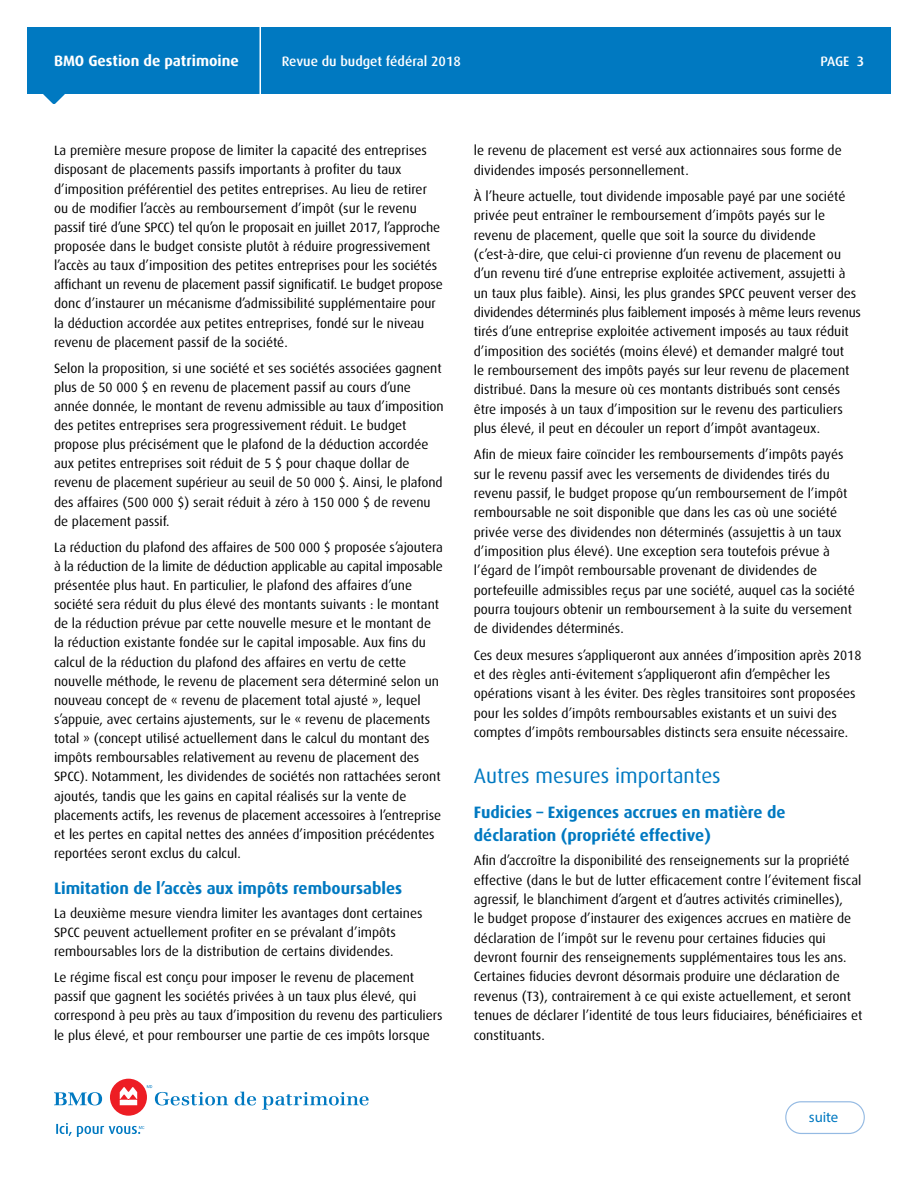
<style>
.page{position:relative;width:918px;height:1188px;background:#fff}
.page>*{position:absolute;margin:0;border:0;box-sizing:border-box;transform-origin:0 0}
.t1{font:21px "Dax";color:#0079c1}
.t2{font:700 16.5px/23.1px "Dax";color:#0079c1}
.t3{font:700 15px "Dax Pro";color:#fff}
.t4{font:500 14.85px "Dax";letter-spacing:-.01em;color:#0079c1}
.t5{font:500 13.65px "Dax";color:#fff}
.t6{font:13.5px/19.2px "Dax";color:#000}
</style>
<div class="page">
<div style="left:27px;top:27px;width:864px;height:67px;background:#0079c1"></div>
<svg style="left:43px;top:94px;width:22px;height:10px"></svg>
<div style="left:110px;top:1079px;width:37px;height:37px;background:#ed1d24;border-radius:50%"></div>
<svg style="left:120px;top:1087px;width:17px;height:18px"></svg>
<svg style="left:54px;top:1092px;width:48px;height:13px"></svg>
<svg style="left:235px;top:1092px;width:21px;height:13px"></svg>
<svg style="left:262px;top:1092px;width:107px;height:18px"></svg>
<svg style="left:147px;top:1085px;width:81px;height:20px"></svg>
<svg style="left:56px;top:1123px;width:88px;height:14px"></svg>
<svg style="left:785px;top:1101px;width:80px;height:33px"></svg>
<hr style="left:260px;top:20px;width:1px;height:81px;background:#fff">
<p class="t3" style="left:54px;top:51px;width:186px">BMO Gestion de patrimoine</p>
<p class="t5" style="left:282px;top:54px;width:181px">Revue du budget fédéral 2018</p>
<p class="t5" style="left:820px;top:54px;width:45px">PAGE 3</p>
<p class="t6" style="left:54px;top:141px;width:390px">La première mesure propose de limiter la capacité des entreprises disposant de placements passifs importants à profiter du taux d’imposition préférentiel des petites entreprises. Au lieu de retirer ou de modifier l’accès au remboursement d’impôt (sur le revenu passif tiré d’une SPCC) tel qu’on le proposait en juillet 2017, l’approche proposée dans le budget consiste plutôt à réduire progressivement l’accès au taux d’imposition des petites entreprises pour les sociétés affichant un revenu de placement passif significatif. Le budget propose donc d’instaurer un mécanisme d’admissibilité supplémentaire pour la déduction accordée aux petites entreprises, fondé sur le niveau revenu de placement passif de la société.</p>
<p class="t6" style="left:54px;top:359px;width:391px">Selon la proposition, si une société et ses sociétés associées gagnent plus de 50 000 $ en revenu de placement passif au cours d’une année donnée, le montant de revenu admissible au taux d’imposition des petites entreprises sera progressivement réduit. Le budget propose plus précisément que le plafond de la déduction accordée aux petites entreprises soit réduit de 5 $ pour chaque dollar de revenu de placement supérieur au seuil de 50 000 $. Ainsi, le plafond des affaires (500 000 $) serait réduit à zéro à 150 000 $ de revenu de placement passif.</p>
<p class="t6" style="left:54px;top:538px;width:390px">La réduction du plafond des affaires de 500 000 $ proposée s’ajoutera à la réduction de la limite de déduction applicable au capital imposable présentée plus haut. En particulier, le plafond des affaires d’une société sera réduit du plus élevé des montants suivants : le montant de la réduction prévue par cette nouvelle mesure et le montant de la réduction existante fondée sur le capital imposable. Aux fins du calcul de la réduction du plafond des affaires en vertu de cette nouvelle méthode, le revenu de placement sera déterminé selon un nouveau concept de « revenu de placement total ajusté », lequel s’appuie, avec certains ajustements, sur le « revenu de placements total » (concept utilisé actuellement dans le calcul du montant des impôts remboursables relativement au revenu de placement des SPCC). Notamment, les dividendes de sociétés non rattachées seront ajoutés, tandis que les gains en capital réalisés sur la vente de placements actifs, les revenus de placement accessoires à l’entreprise et les pertes en capital nettes des années d’imposition précédentes reportées seront exclus du calcul.</p>
<p class="t2" style="left:54px;top:877px;width:350px">Limitation de l’accès aux impôts remboursables</p>
<p class="t6" style="left:54px;top:904px;width:370px">La deuxième mesure viendra limiter les avantages dont certaines<br>SPCC peuvent actuellement profiter en se prévalant d’impôts remboursables lors de la distribution de certains dividendes.</p>
<p class="t6" style="left:54px;top:968px;width:390px">Le régime fiscal est conçu pour imposer le revenu de placement passif que gagnent les sociétés privées à un taux plus élevé, qui correspond à peu près au taux d’imposition du revenu des particuliers le plus élevé, et pour rembourser une partie de ces impôts lorsque</p>
<p class="t6" style="left:474px;top:141px;width:369px">le revenu de placement est versé aux actionnaires sous forme de dividendes imposés personnellement.</p>
<p class="t6" style="left:474px;top:187px;width:389px">À l’heure actuelle, tout dividende imposable payé par une société privée peut entraîner le remboursement d’impôts payés sur le revenu de placement, quelle que soit la source du dividende (c’est-à-dire, que celui-ci provienne d’un revenu de placement ou d’un revenu tiré d’une entreprise exploitée activement, assujetti à un taux plus faible). Ainsi, les plus grandes SPCC peuvent verser des dividendes déterminés plus faiblement imposés à même leurs revenus tirés d’une entreprise exploitée activement imposés au taux réduit d’imposition des sociétés (moins élevé) et demander malgré tout<br>le remboursement des impôts payés sur leur revenu de placement distribué. Dans la mesure où ces montants distribués sont censés être imposés à un taux d’imposition sur le revenu des particuliers plus élevé, il peut en découler un report d’impôt avantageux.</p>
<p class="t6" style="left:474px;top:445px;width:382px">Afin de mieux faire coïncider les remboursements d’impôts payés sur le revenu passif avec les versements de dividendes tirés du revenu passif, le budget propose qu’un remboursement de l’impôt remboursable ne soit disponible que dans les cas où une société privée verse des dividendes non déterminés (assujettis à un taux d’imposition plus élevé). Une exception sera toutefois prévue à l’égard de l’impôt remboursable provenant de dividendes de portefeuille admissibles reçus par une société, auquel cas la société pourra toujours obtenir un remboursement à la suite du versement de dividendes déterminés.</p>
<p class="t6" style="left:474px;top:645px;width:389px">Ces deux mesures s’appliqueront aux années d’imposition après 2018 et des règles anti-évitement s’appliqueront afin d’empêcher les opérations visant à les éviter. Des règles transitoires sont proposées pour les soldes d’impôts remboursables existants et un suivi des comptes d’impôts remboursables distincts sera ensuite nécessaire.</p>
<h1 class="t1" style="left:474px;top:764px;width:248px">Autres mesures importantes</h1>
<p class="t2" style="left:474px;top:801px;width:313px">Fudicies – Exigences accrues en matière de déclaration (propriété effective)</p>
<p class="t6" style="left:474px;top:851px;width:390px">Afin d’accroître la disponibilité des renseignements sur la propriété effective (dans le but de lutter efficacement contre l’évitement fiscal agressif, le blanchiment d’argent et d’autres activités criminelles),<br>le budget propose d’instaurer des exigences accrues en matière de déclaration de l’impôt sur le revenu pour certaines fiducies qui devront fournir des renseignements supplémentaires tous les ans.<br>Certaines fiducies devront désormais produire une déclaration de revenus (T3), contrairement à ce qui existe actuellement, et seront tenues de déclarer l’identité de tous leurs fiduciaires, bénéficiaires et constituants.</p>
<p class="t4" style="left:809px;top:1108px;width:31px">suite</p>
</div>
